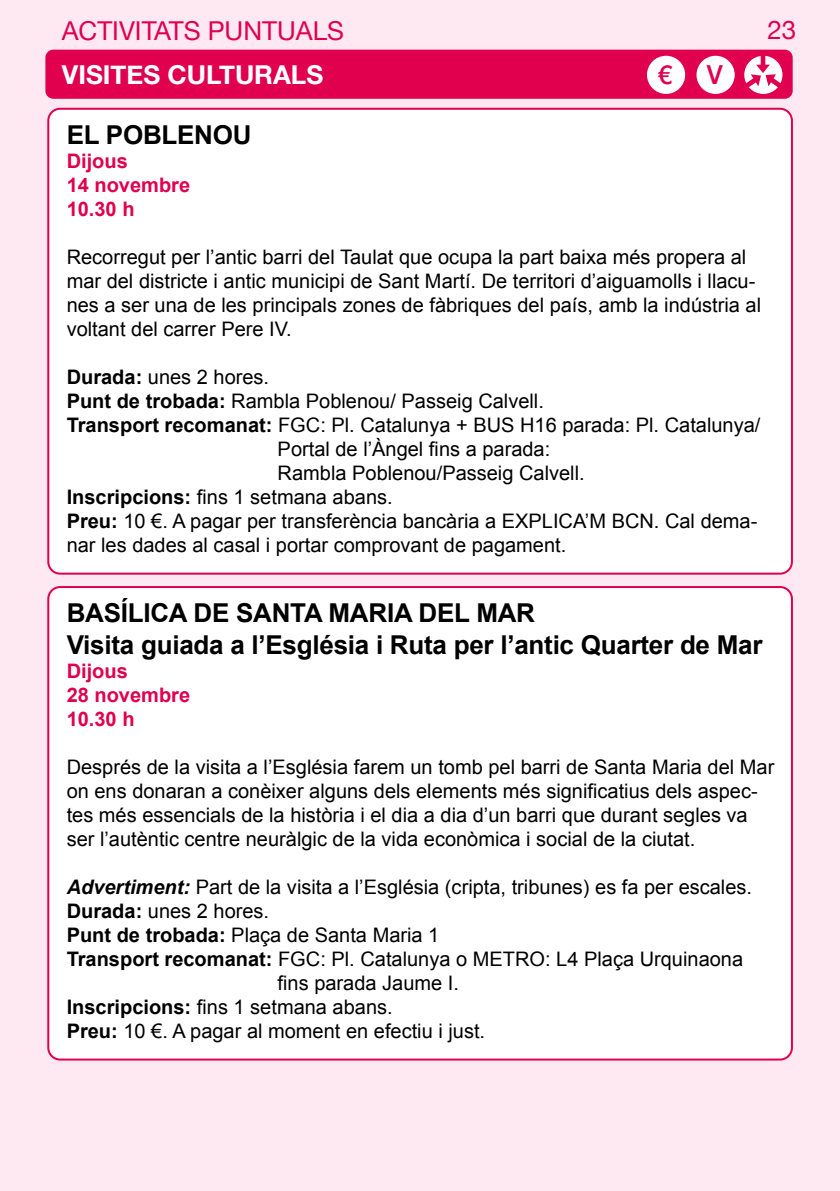
<style>
.page{position:relative;width:840px;height:1191px;background:#fff}
.page>*{position:absolute;margin:0;border:0;box-sizing:border-box;transform-origin:0 0}
.t1{font:500 26.2px "Helvetica Neue";color:#e0004d}
.t2{font:700 26px/31.2px "Arial";letter-spacing:-.01em;color:#000}
.t3{font:26px "Helvetica Neue";color:#e0004d}
.t4{font:700 26px "Helvetica Neue";color:#fff}
.t5{font:20px/24px "Arial";color:#000}
.t6{font:700 20px/24px "Arial";color:#e0004d}
.s1{font-weight:700}
.s2{font-weight:700;font-style:italic}
</style>
<div class="page">
<div style="left:0;top:0;width:839px;height:1191px;background:#fee8f2"></div>
<div style="left:46px;top:51px;width:745px;height:47px;background:#e0004d;border-radius:7px"></div>
<div style="left:45px;top:50px;width:747px;height:49px;border:2px solid #e0004d;border-radius:7px"></div>
<div style="left:696px;top:56px;width:38px;height:38px;background:#fff;border-radius:50%"></div>
<div style="left:646px;top:56px;width:38px;height:38px;background:#fff;border-radius:50%"></div>
<div style="left:743px;top:56px;width:39px;height:38px;background:#fff;border-radius:50%"></div>
<svg style="left:742px;top:52px;width:41px;height:38px"></svg>
<div style="left:48px;top:109px;width:743px;height:464px;background:#fff;border-radius:12px"></div>
<div style="left:47px;top:108px;width:745px;height:466px;border:2px solid #e0004d;border-radius:12px"></div>
<div style="left:48px;top:587px;width:743px;height:472px;background:#fff;border-radius:12px"></div>
<div style="left:47px;top:586px;width:745px;height:474px;border:2px solid #e0004d;border-radius:12px"></div>
<h2 class="t3" style="left:62px;top:12px;width:284px">ACTIVITATS PUNTUALS</h2>
<h2 class="t4" style="left:62px;top:54px;width:263px">VISITES CULTURALS</h2>
<h1 class="t1" style="left:657px;top:53px;width:16px">€</h1>
<h1 class="t1" style="left:706px;top:54px;width:17px">V</h1>
<h2 class="t3" style="left:766px;top:11px;width:30px">23</h2>
<h2 class="t2" style="left:67px;top:120px;width:186px">EL POBLENOU</h2>
<p class="t6" style="left:67px;top:150px;width:125px">Dijous<br>14 novembre<br>10.30 h</p>
<p class="t5" style="left:67px;top:245px;width:695px">Recorregut per l’antic barri del Taulat que ocupa la part baixa més propera al mar del districte i antic municipi de Sant Martí. De territori d’aiguamolls i llacu&shy;nes a ser una de les principals zones de fàbriques del país, amb la indústria al voltant del carrer Pere IV.</p>
<p class="t5" style="left:67px;top:365px;width:204px"><span class="s1">Durada:</span> unes 2 hores.</p>
<p class="t5" style="left:67px;top:389px;width:478px"><span class="s1">Punt de trobada:</span> Rambla Poblenou/ Passeig Calvell.</p>
<p class="t5" style="left:67px;top:413px;width:695px"><span class="s1">Transport recomanat:</span> FGC: Pl. Catalunya + BUS H16 parada: Pl. Catalunya/</p>
<p class="t5" style="left:277px;top:437px;width:274px">Portal de l’Àngel fins a parada:</p>
<p class="t5" style="left:277px;top:461px;width:308px">Rambla Poblenou/Passeig Calvell.</p>
<p class="t5" style="left:67px;top:485px;width:327px"><span class="s1">Inscripcions:</span> fins 1 setmana abans.</p>
<p class="t5" style="left:67px;top:509px;width:691px"><span class="s1">Preu:</span> 10 €. A pagar per transferència bancària a EXPLICA’M BCN. Cal dema-</p>
<p class="t5" style="left:67px;top:533px;width:501px">nar les dades al casal i portar comprovant de pagament.</p>
<h2 class="t2" style="left:67px;top:598px;width:697px">BASÍLICA DE SANTA MARIA DEL MAR<br>Visita guiada a l’Església i Ruta per l’antic Quarter de Mar</h2>
<p class="t6" style="left:67px;top:659px;width:125px">Dijous<br>28 novembre<br>10.30 h</p>
<p class="t5" style="left:67px;top:755px;width:708px">Després de la visita a l’Església farem un tomb pel barri de Santa Maria del Mar on ens donaran a conèixer alguns dels elements més significatius dels aspec&shy;tes més essencials de la història i el dia a dia d’un barri que durant segles va ser l’autèntic centre neuràlgic de la vida econòmica i social de la ciutat.</p>
<p class="t5" style="left:67px;top:875px;width:686px"><span class="s2">Advertiment:</span> Part de la visita a l’Església (cripta, tribunes) es fa per escales.</p>
<p class="t5" style="left:67px;top:899px;width:204px"><span class="s1">Durada:</span> unes 2 hores.</p>
<p class="t5" style="left:67px;top:923px;width:374px"><span class="s1">Punt de trobada:</span> Plaça de Santa Maria 1</p>
<p class="t5" style="left:67px;top:947px;width:677px"><span class="s1">Transport recomanat:</span> FGC: Pl. Catalunya o METRO: L4 Plaça Urquinaona</p>
<p class="t5" style="left:277px;top:971px;width:183px">fins parada Jaume I.</p>
<p class="t5" style="left:67px;top:995px;width:327px"><span class="s1">Inscripcions:</span> fins 1 setmana abans.</p>
<p class="t5" style="left:67px;top:1019px;width:419px"><span class="s1">Preu:</span> 10 €. A pagar al moment en efectiu i just.</p>
</div>
